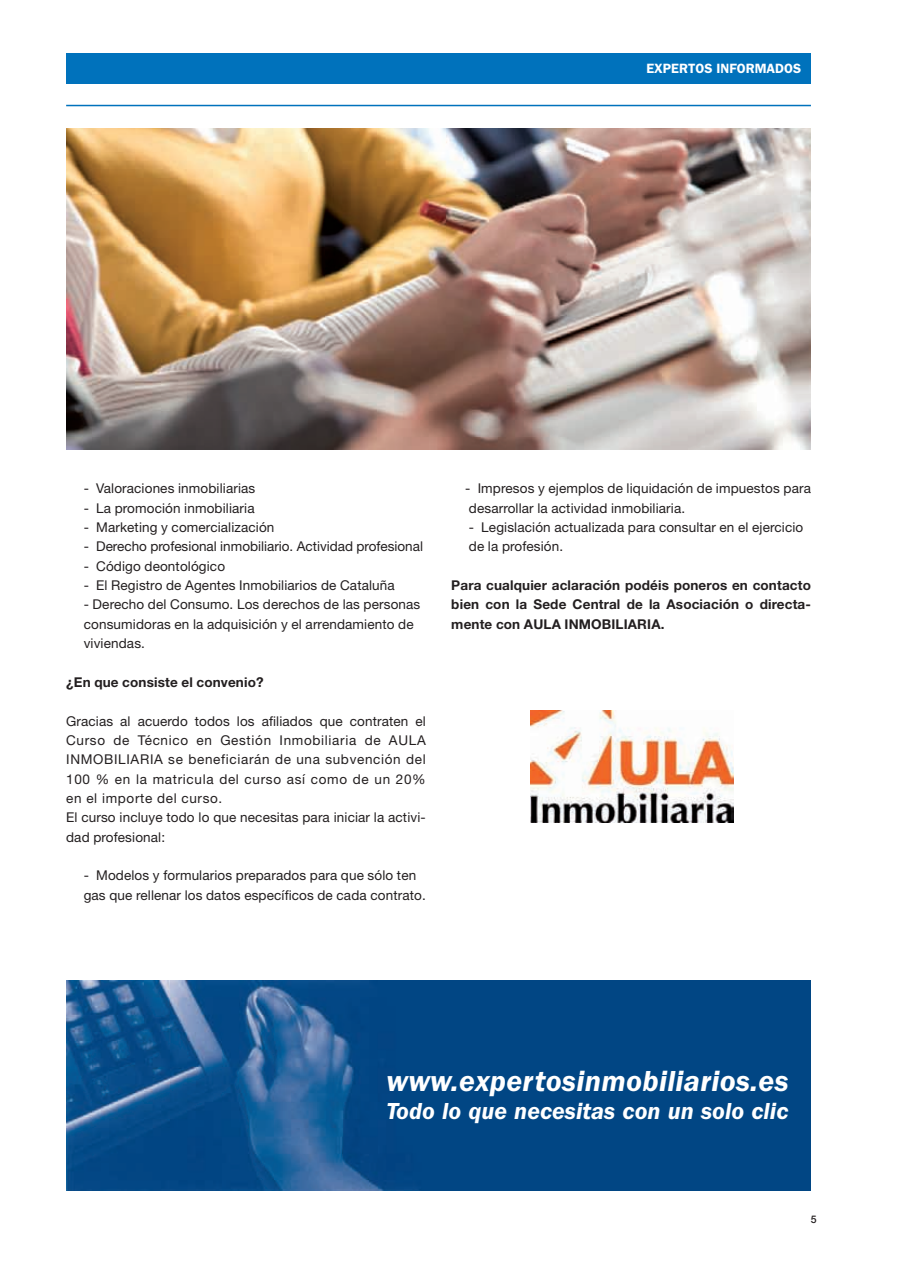
<style>
.page{position:relative;width:897px;height:1265px;background:#fff}
.page>*{position:absolute;margin:0;border:0;box-sizing:border-box;transform-origin:0 0}
.t1{font:italic 600 30px "Franklin Gothic";letter-spacing:.01em;color:#fff}
.t2{font:italic 600 24px "Franklin Gothic";color:#fff}
.t3{font:13.5px/19.4px "Helvetica Neue LT Std";letter-spacing:.01em;color:#231f20}
.t4{font:13.5px/19.4px "Helvetica Neue LT Std";letter-spacing:.05em;color:#231f20}
.t5{font:700 13.5px/19.4px "Helvetica Neue LT Std";letter-spacing:.01em;color:#231f20;text-align:justify}
.t6{font:600 13.5px "Franklin Gothic";color:#fff}
.t7{font:500 10.5px "Helvetica Neue LT Std";color:#231f20}
</style>
<div class="page">
<div style="left:66px;top:54px;width:744px;height:30px;background:#0072bc"></div>
<hr style="left:66px;top:105px;width:744px;height:1px;background:#0072bc">
<img style="left:530px;top:710px;width:203px;height:113px">
<img style="left:66px;top:980px;width:744px;height:210px">
<img style="left:66px;top:128px;width:744px;height:322px">
<p class="t6" style="left:646px;top:64px;width:156px">EXPERTOS INFORMADOS</p>
<p class="t3" style="left:84px;top:480px;width:173px">- Valoraciones inmobiliarias</p>
<p class="t3" style="left:84px;top:500px;width:172px">- La promoción inmobiliaria</p>
<p class="t3" style="left:84px;top:519px;width:192px">- Marketing y comercialización</p>
<p class="t3" style="left:84px;top:538px;width:340px">- Derecho profesional inmobiliario. Actividad profesional</p>
<p class="t3" style="left:84px;top:558px;width:143px">- Código deontológico</p>
<p class="t3" style="left:84px;top:577px;width:312px">- El Registro de Agentes Inmobiliarios de Cataluña</p>
<p class="t3" style="left:84px;top:596px;width:338px">- Derecho del Consumo. Los derechos de las personas consumidoras en la adquisición y el arrendamiento de viviendas.</p>
<p class="t5" style="left:66px;top:674px;width:199px">¿En que consiste el convenio?</p>
<p class="t4" style="left:66px;top:712px;width:361px">Gracias al acuerdo todos los afiliados que contraten el Curso de Técnico en Gestión Inmobiliaria de AULA INMOBILIARIA se beneficiarán de una subvención del 100 % en la matricula del curso así como de un 20% en el importe del curso.<br>El curso incluye todo lo que necesitas para iniciar la activi&shy;dad profesional:</p>
<p class="t3" style="left:84px;top:867px;width:343px">- Modelos y formularios preparados para que sólo ten gas que rellenar los datos específicos de cada contrato.</p>
<p class="t3" style="left:465px;top:480px;width:347px">- Impresos y ejemplos de liquidación de impuestos para desarrollar la actividad inmobiliaria.</p>
<p class="t3" style="left:468px;top:519px;width:336px">- Legislación actualizada para consultar en el ejercicio de la profesión.</p>
<p class="t5" style="left:451px;top:577px;width:361px">Para cualquier aclaración podéis poneros en contacto bien con la Sede Central de la Asociación o directa&shy;mente con AULA INMOBILIARIA.</p>
<h1 class="t1" style="left:386px;top:1070px;width:403px">www.expertosinmobiliarios.es</h1>
<h2 class="t2" style="left:386px;top:1103px;width:403px">Todo lo que necesitas con un solo clic</h2>
<p class="t7" style="left:810px;top:1215px;width:7px">5</p>
</div>
